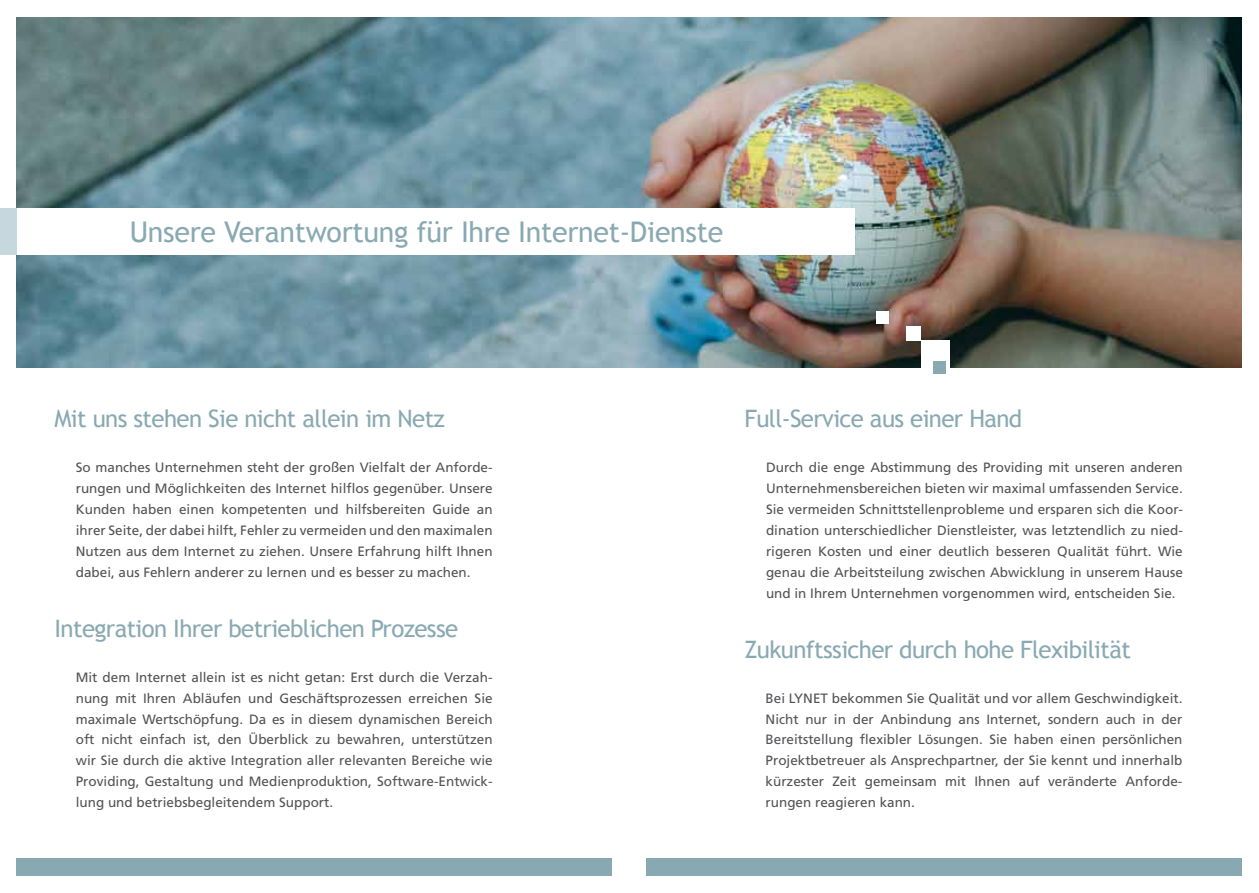
<style>
.page{position:relative;width:1259px;height:893px;background:#fff}
.page>*{position:absolute;margin:0;border:0;box-sizing:border-box;transform-origin:0 0}
.t1{font:28.5px "Trebuchet MS";letter-spacing:-.01em;color:#89a9b2}
.t2{font:24px "Trebuchet MS";letter-spacing:-.025em;color:#89a9b2}
.t3{font:13.5px/21px "Frutiger";color:#535355;text-align:justify}
</style>
<div class="page">
<img style="left:16px;top:17px;width:1226px;height:351px">
<div style="left:16px;top:859px;width:596px;height:17px;background:#89a9b2"></div>
<div style="left:16px;top:208px;width:613px;height:47px;background:#fff"></div>
<div style="left:647px;top:859px;width:595px;height:17px;background:#89a9b2"></div>
<div style="left:921px;top:340px;width:28px;height:29px;background:#fff"></div>
<div style="left:906px;top:326px;width:15px;height:14px;background:#fff"></div>
<div style="left:876px;top:311px;width:12px;height:13px;background:#fff"></div>
<div style="left:933px;top:361px;width:12px;height:12px;background:#89a9b2"></div>
<div style="left:627px;top:208px;width:228px;height:47px;background:#fff"></div>
<div style="left:0;top:208px;width:16px;height:47px;background:#c7d7de"></div>
<h1 class="t1" style="left:130px;top:215px;width:595px">Unsere Verantwortung für Ihre Internet-Dienste</h1>
<h2 class="t2" style="left:55px;top:405px;width:392px">Mit uns stehen Sie nicht allein im Netz</h2>
<p class="t3" style="left:76px;top:457px;width:418px">So manches Unternehmen steht der großen Vielfalt der Anforde&shy;rungen und Möglichkeiten des Internet hilflos gegenüber. Unsere Kunden haben einen kompetenten und hilfsbereiten Guide an ihrer Seite, der dabei hilft, Fehler zu vermeiden und den maximalen Nutzen aus dem Internet zu ziehen. Unsere Erfahrung hilft Ihnen dabei, aus Fehlern anderer zu lernen und es besser zu machen.</p>
<p class="t3" style="left:766px;top:457px;width:418px">Durch die enge Abstimmung des Providing mit unseren anderen Unternehmensbereichen bieten wir maximal umfassenden Service.<br>Sie vermeiden Schnittstellenprobleme und ersparen sich die Koor&shy;dination unterschiedlicher Dienstleister, was letztendlich zu nied&shy;rigeren Kosten und einer deutlich besseren Qualität führt. Wie genau die Arbeitsteilung zwischen Abwicklung in unserem Hause und in Ihrem Unternehmen vorgenommen wird, entscheiden Sie.</p>
<h2 class="t2" style="left:744px;top:405px;width:279px">Full-Service aus einer Hand</h2>
<h2 class="t2" style="left:55px;top:615px;width:405px">Integration Ihrer betrieblichen Prozesse</h2>
<p class="t3" style="left:76px;top:666px;width:418px">Mit dem Internet allein ist es nicht getan: Erst durch die Verzah&shy;nung mit Ihren Abläufen und Geschäftsprozessen erreichen Sie maximale Wertschöpfung. Da es in diesem dynamischen Bereich oft nicht einfach ist, den Überblick zu bewahren, unterstützen wir Sie durch die aktive Integration aller relevanten Bereiche wie Providing, Gestaltung und Medienproduktion, Software-Entwick&shy;lung und betriebsbegleitendem Support.</p>
<h2 class="t2" style="left:744px;top:635px;width:388px">Zukunftssicher durch hohe Flexibilität</h2>
<p class="t3" style="left:765px;top:687px;width:418px">Bei LYNET bekommen Sie Qualität und vor allem Geschwindigkeit.<br>Nicht nur in der Anbindung ans Internet, sondern auch in der Bereitstellung flexibler Lösungen. Sie haben einen persönlichen Projektbetreuer als Ansprechpartner, der Sie kennt und innerhalb kürzester Zeit gemeinsam mit Ihnen auf veränderte Anforde&shy;rungen reagieren kann.</p>
</div>
